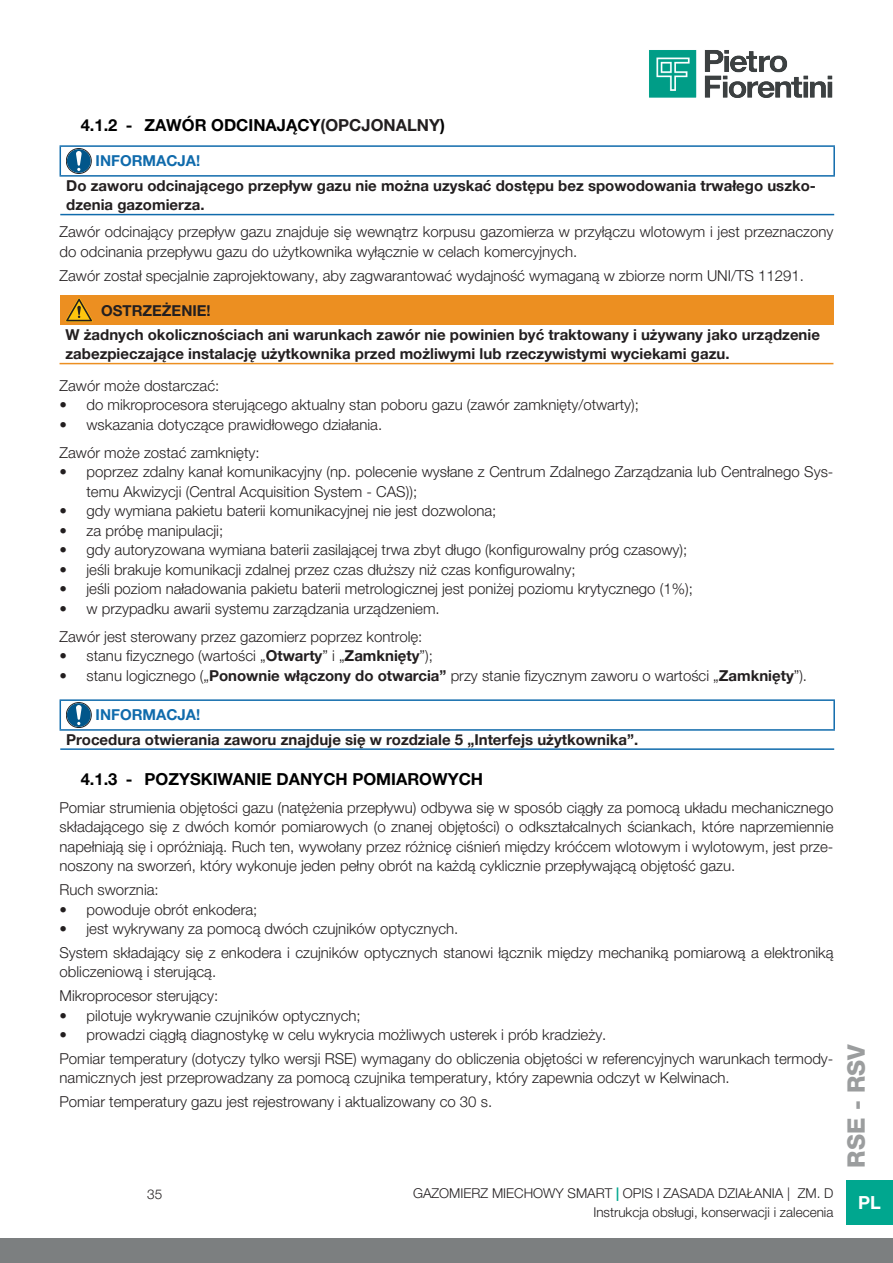
<style>
.page{position:relative;width:893px;height:1263px;background:#fff}
.page>*{position:absolute;margin:0;border:0;box-sizing:border-box;transform-origin:0 0}
.t1{font:800 24px "Helvetica Neue LT Pro";color:#9b9d9e}
.t2{font:700 18px "Helvetica Neue LT Pro";color:#fff}
.t3{font:700 16.5px "Helvetica Neue LT Pro";color:#000}
.t4{font:300 15px/19.5px "Helvetica Neue LT Pro";color:#231f20}
.t5{font:700 15px/19.5px "Helvetica Neue LT Pro";color:#231f20}
.t6{font:700 15px "Helvetica Neue LT Pro";color:#106bac}
.t7{font:300 13.5px "Helvetica Neue LT Pro";color:#231f20}
.s1{color:#231f20}
.s2{font-weight:700}
.s3{font-weight:700;color:#00a78f}
</style>
<div class="page">
<img style="left:649px;top:50px;width:184px;height:48px">
<div style="left:0;top:1238px;width:893px;height:25px;background:#7c7f80"></div>
<div style="left:846px;top:1180px;width:47px;height:45px;background:#00a78f"></div>
<hr style="left:60px;top:214px;width:774px;height:1px;background:#106bac">
<hr style="left:60px;top:145px;width:775px;height:2px;background:#106bac">
<svg style="left:60px;top:147px;width:1px;height:28px"></svg>
<hr style="left:833px;top:147px;width:2px;height:28px;background:#106bac">
<hr style="left:60px;top:175px;width:775px;height:2px;background:#106bac">
<svg style="left:66px;top:148px;width:25px;height:25px"></svg>
<div style="left:66px;top:148px;width:25px;height:25px;border:1px solid #231f20;border-radius:50%"></div>
<div style="left:67px;top:149px;width:24px;height:24px;background:#01568a;border-radius:50%"></div>
<svg style="left:76px;top:151px;width:6px;height:20px"></svg>
<div style="left:60px;top:295px;width:773px;height:30px;background:#ec8f21"></div>
<hr style="left:60px;top:363px;width:773px;height:1px;background:#ec8f21">
<svg style="left:66px;top:298px;width:27px;height:24px"></svg>
<hr style="left:60px;top:748px;width:774px;height:2px;background:#106bac">
<hr style="left:60px;top:699px;width:775px;height:2px;background:#106bac">
<svg style="left:60px;top:701px;width:1px;height:28px"></svg>
<hr style="left:833px;top:701px;width:2px;height:28px;background:#106bac">
<hr style="left:60px;top:729px;width:775px;height:2px;background:#106bac">
<svg style="left:66px;top:702px;width:25px;height:25px"></svg>
<div style="left:66px;top:702px;width:25px;height:25px;border:1px solid #231f20;border-radius:50%"></div>
<div style="left:67px;top:703px;width:24px;height:24px;background:#01568a;border-radius:50%"></div>
<svg style="left:76px;top:705px;width:6px;height:20px"></svg>
<p class="t3" style="left:81px;top:115px;width:366px">4.1.2 - ZAWÓR ODCINAJĄCY<span class="s1">(OPCJONALNY</span>)</p>
<p class="t6" style="left:96px;top:151px;width:106px">INFORMACJA!</p>
<p class="t5" style="left:66px;top:175px;width:751px">Do zaworu odcinającego przepływ gazu nie można uzyskać dostępu bez spowodowania trwałego uszko&shy;dzenia gazomierza.</p>
<p class="t4" style="left:60px;top:222px;width:775px">Zawór odcinający przepływ gazu znajduje się wewnątrz korpusu gazomierza w przyłączu wlotowym i jest przeznaczony do odcinania przepływu gazu do użytkownika wyłącznie w celach komercyjnych.</p>
<p class="t4" style="left:60px;top:265px;width:746px">Zawór został specjalnie zaprojektowany, aby zagwarantować wydajność wymaganą w zbiorze norm UNI/TS 11291.</p>
<p class="t5" style="left:66px;top:298px;width:756px;line-height:24px;text-indent:36px">OSTRZEŻENIE!<br>W żadnych okolicznościach ani warunkach zawór nie powinien być traktowany i używany jako urządzenie</p>
<p class="t5" style="left:66px;top:344px;width:665px">zabezpieczające instalację użytkownika przed możliwymi lub rzeczywistymi wyciekami gazu.</p>
<p class="t4" style="left:60px;top:375px;width:161px">Zawór może dostarczać:</p>
<p class="t4" style="left:60px;top:395px;width:581px">• do mikroprocesora sterującego aktualny stan poboru gazu (zawór zamknięty/otwarty);</p>
<p class="t4" style="left:60px;top:410px;width:324px;line-height:28px">• wskazania dotyczące prawidłowego działania.<br>Zawór może zostać zamknięty:</p>
<p class="t4" style="left:87px;top:462px;width:748px;text-indent:-27px">• poprzez zdalny kanał komunikacyjny (np. polecenie wysłane z Centrum Zdalnego Zarządzania lub Centralnego Sys&shy;temu Akwizycji (Central Acquisition System - CAS));</p>
<p class="t4" style="left:60px;top:501px;width:438px">• gdy wymiana pakietu baterii komunikacyjnej nie jest dozwolona;</p>
<p class="t4" style="left:60px;top:520px;width:165px">• za próbę manipulacji;</p>
<p class="t4" style="left:60px;top:540px;width:629px">• gdy autoryzowana wymiana baterii zasilającej trwa zbyt długo (konfigurowalny próg czasowy);</p>
<p class="t4" style="left:60px;top:559px;width:517px">• jeśli brakuje komunikacji zdalnej przez czas dłuższy niż czas konfigurowalny;</p>
<p class="t4" style="left:60px;top:579px;width:635px">• jeśli poziom naładowania pakietu baterii metrologicznej jest poniżej poziomu krytycznego (1%);</p>
<p class="t4" style="left:60px;top:594px;width:382px;line-height:28px">• w przypadku awarii systemu zarządzania urządzeniem.<br>Zawór jest sterowany przez gazomierz poprzez kontrolę:</p>
<p class="t4" style="left:60px;top:646px;width:375px">• stanu fizycznego (wartości „<span class="s2">Otwarty</span>” i „<span class="s2">Zamknięty</span>”);</p>
<p class="t4" style="left:60px;top:665px;width:749px">• stanu logicznego („<span class="s2">Ponownie włączony do otwarcia”</span> przy stanie fizycznym zaworu o wartości „<span class="s2">Zamknięty</span>”).</p>
<p class="t6" style="left:96px;top:705px;width:106px">INFORMACJA!</p>
<p class="t5" style="left:66px;top:729px;width:573px">Procedura otwierania zaworu znajduje się w rozdziale 5 „Interfejs użytkownika”.</p>
<p class="t3" style="left:81px;top:769px;width:404px">4.1.3 - POZYSKIWANIE DANYCH POMIAROWYCH</p>
<p class="t4" style="left:60px;top:797px;width:775px;text-align:justify">Pomiar strumienia objętości gazu (natężenia przepływu) odbywa się w sposób ciągły za pomocą układu mechanicznego składającego się z dwóch komór pomiarowych (o znanej objętości) o odkształcalnych ściankach, które naprzemiennie napełniają się i opróżniają. Ruch ten, wywołany przez różnicę ciśnień między króćcem wlotowym i wylotowym, jest prze&shy;noszony na sworzeń, który wykonuje jeden pełny obrót na każdą cyklicznie przepływającą objętość gazu.</p>
<p class="t4" style="left:60px;top:880px;width:101px">Ruch sworznia:</p>
<p class="t4" style="left:60px;top:899px;width:199px">• powoduje obrót enkodera;</p>
<p class="t4" style="left:60px;top:917px;width:775px;line-height:23.7px">• jest wykrywany za pomocą dwóch czujników optycznych.<br>System składający się z enkodera i czujników optycznych stanowi łącznik między mechaniką pomiarową a elektroniką</p>
<p class="t4" style="left:60px;top:960px;width:160px;line-height:23.7px">obliczeniową i sterującą.<br>Mikroprocesor sterujący:</p>
<p class="t4" style="left:60px;top:1005px;width:303px">• pilotuje wykrywanie czujników optycznych;</p>
<p class="t4" style="left:60px;top:1023px;width:775px;line-height:23.7px">• prowadzi ciągłą diagnostykę w celu wykrycia możliwych usterek i prób kradzieży.<br>Pomiar temperatury (dotyczy tylko wersji RSE) wymagany do obliczenia objętości w referencyjnych warunkach termody-</p>
<p class="t4" style="left:60px;top:1066px;width:672px;line-height:23.7px">namicznych jest przeprowadzany za pomocą czujnika temperatury, który zapewnia odczyt w Kelwinach.<br>Pomiar temperatury gazu jest rejestrowany i aktualizowany co 30 s.</p>
<p class="t7" style="left:147px;top:1185px;width:17px">35</p>
<p class="t7" style="left:413px;top:1185px;width:422px">Gazomierz miechowy smart <span class="s3">|</span> OPIS I ZASADA DZIAŁANIA | ZM. D</p>
<p class="t7" style="left:593px;top:1204px;width:242px">Instrukcja obsługi, konserwacji i zalecenia</p>
<h1 class="t1" style="left:842px;top:1168px;width:126px;rotate:-90deg">RSE - RSV</h1>
<p class="t2" style="left:858px;top:1191px;width:24px">PL</p>
</div>
